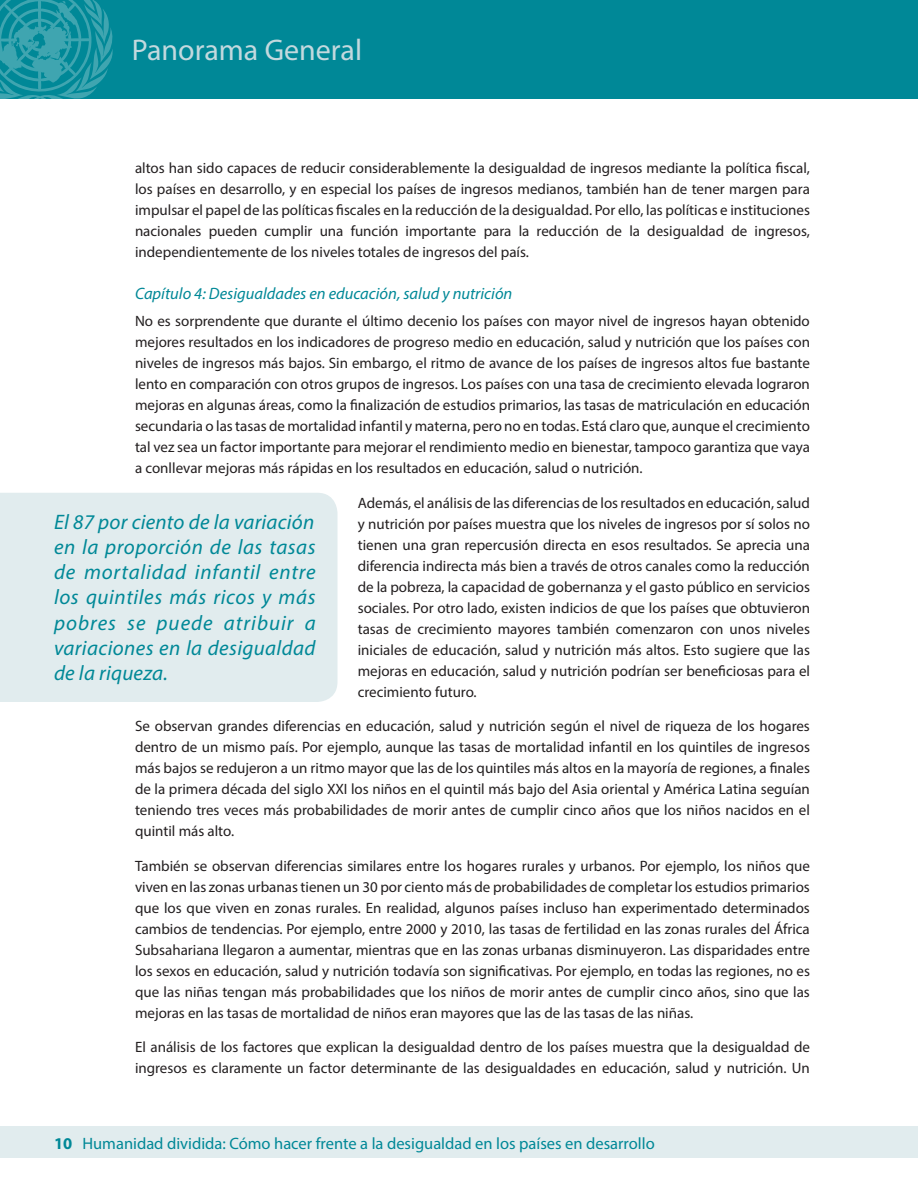
<style>
.page{position:relative;width:918px;height:1188px;background:#fff}
.page>*{position:absolute;margin:0;border:0;box-sizing:border-box;transform-origin:0 0}
.t1{font:30px "Myriad Pro";color:#c3d9de}
.t2{font:italic 21px/25.2px "Myriad Pro";letter-spacing:.02em;color:#008897;text-align:justify}
.t3{font:16.5px "Myriad Pro";color:#008897}
.t4{font:italic 16.5px "Myriad Pro";color:#008897}
.t5{font:15px/21px "Myriad Pro";color:#231f20;text-align:justify}
.s1{font-weight:700}
</style>
<div class="page">
<div style="left:0;top:1126px;width:918px;height:32px;background:#e1ecee"></div>
<div style="left:0;top:0;width:918px;height:99px;background:#008897"></div>
<svg style="left:0;top:0;width:113px;height:99px"></svg>
<div style="left:0;top:493px;width:338px;height:209px;background:#e1ecee"></div>
<h1 class="t1" style="left:132px;top:31px;width:232px">Panorama General</h1>
<p class="t5" style="left:135px;top:157px;width:677px">altos han sido capaces de reducir considerablemente la desigualdad de ingresos mediante la política fiscal, los países en desarrollo, y en especial los países de ingresos medianos, también han de tener margen para impulsar el papel de las políticas fiscales en la reducción de la desigualdad. Por ello, las políticas e instituciones nacionales pueden cumplir una función importante para la reducción de la desigualdad de ingresos, independientemente de los niveles totales de ingresos del país.</p>
<p class="t4" style="left:135px;top:283px;width:379px">Capítulo 4: Desigualdades en educación, salud y nutrición</p>
<p class="t5" style="left:135px;top:310px;width:677px">No es sorprendente que durante el último decenio los países con mayor nivel de ingresos hayan obtenido mejores resultados en los indicadores de progreso medio en educación, salud y nutrición que los países con niveles de ingresos más bajos. Sin embargo, el ritmo de avance de los países de ingresos altos fue bastante lento en comparación con otros grupos de ingresos. Los países con una tasa de crecimiento elevada lograron mejoras en algunas áreas, como la finalización de estudios primarios, las tasas de matriculación en educación secundaria o las tasas de mortalidad infantil y materna, pero no en todas. Está claro que, aunque el crecimiento tal vez sea un factor importante para mejorar el rendimiento medio en bienestar, tampoco garantiza que vaya a conllevar mejoras más rápidas en los resultados en educación, salud o nutrición.</p>
<p class="t5" style="left:358px;top:492px;width:454px">Además, el análisis de las diferencias de los resultados en educación, salud y nutrición por países muestra que los niveles de ingresos por sí solos no tienen una gran repercusión directa en esos resultados. Se aprecia una diferencia indirecta más bien a través de otros canales como la reducción de la pobreza, la capacidad de gobernanza y el gasto público en servicios sociales. Por otro lado, existen indicios de que los países que obtuvieron tasas de crecimiento mayores también comenzaron con unos niveles iniciales de educación, salud y nutrición más altos. Esto sugiere que las mejoras en educación, salud y nutrición podrían ser beneficiosas para el crecimiento futuro.</p>
<p class="t5" style="left:135px;top:715px;width:677px">Se observan grandes diferencias en educación, salud y nutrición según el nivel de riqueza de los hogares dentro de un mismo país. Por ejemplo, aunque las tasas de mortalidad infantil en los quintiles de ingresos más bajos se redujeron a un ritmo mayor que las de los quintiles más altos en la mayoría de regiones, a finales de la primera década del siglo XXI los niños en el quintil más bajo del Asia oriental y América Latina seguían teniendo tres veces más probabilidades de morir antes de cumplir cinco años que los niños nacidos en el quintil más alto.</p>
<p class="t5" style="left:135px;top:855px;width:676px">También se observan diferencias similares entre los hogares rurales y urbanos. Por ejemplo, los niños que viven en las zonas urbanas tienen un 30 por ciento más de probabilidades de completar los estudios primarios que los que viven en zonas rurales. En realidad, algunos países incluso han experimentado determinados cambios de tendencias. Por ejemplo, entre 2000 y 2010, las tasas de fertilidad en las zonas rurales del África Subsahariana llegaron a aumentar, mientras que en las zonas urbanas disminuyeron. Las disparidades entre los sexos en educación, salud y nutrición todavía son significativas. Por ejemplo, en todas las regiones, no es que las niñas tengan más probabilidades que los niños de morir antes de cumplir cinco años, sino que las mejoras en las tasas de mortalidad de niños eran mayores que las de las tasas de las niñas.</p>
<p class="t5" style="left:135px;top:1036px;width:676px">El análisis de los factores que explican la desigualdad dentro de los países muestra que la desigualdad de ingresos es claramente un factor determinante de las desigualdades en educación, salud y nutrición. Un</p>
<h2 class="t2" style="left:54px;top:509px;width:263px">El 87 por ciento de la variación en la proporción de las tasas de mortalidad infantil entre los quintiles más ricos y más pobres se puede atribuir a variaciones en la desigualdad de la riqueza.</h2>
<p class="t3" style="left:54px;top:1133px;width:602px"><span class="s1">10</span> Humanidad dividida: Cómo hacer frente a la desigualdad en los países en desarrollo</p>
</div>
